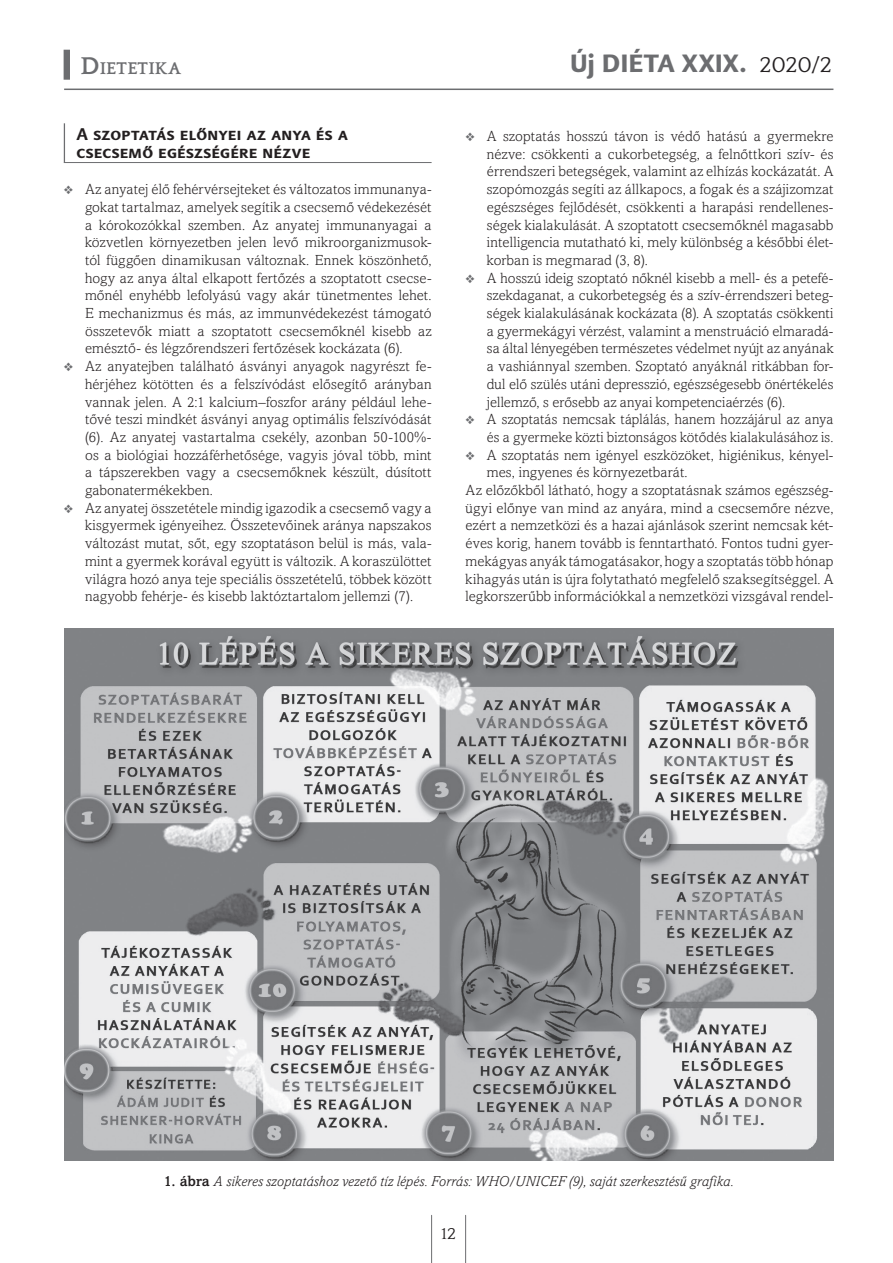
<style>
.page{position:relative;width:893px;height:1263px;background:#fff}
.page>*{position:absolute;margin:0;border:0;box-sizing:border-box;transform-origin:0 0}
.t1{font:800 25.5px "Finnegan";color:#6c6d70}
.t2{font:700 17.85px "Quattrocento";letter-spacing:.015em;color:#6c6d70}
.t3{font:700 17.25px/17.7px "Finnegan SC";letter-spacing:.03em;color:#231f20}
.t4{font:16.5px "Quattrocento";color:#231f20}
.t5{font:300 14.7px/17.7px "Amasis";letter-spacing:.01em;color:#231f20;text-align:justify}
.t6{font:italic 300 14.7px "Amasis";letter-spacing:.015em;color:#231f20}
.s1{font-size:25.5px}
.s2{font-family:"Quattrocento";font-weight:400;font-size:22.5px;color:#231f20}
.s3{color:#6c6d70}
.s4{font-weight:500;font-style:normal}
</style>
<div class="page">
<hr style="left:64px;top:89px;width:769px;height:1px;background:#6c6d70">
<hr style="left:431px;top:1215px;width:1px;height:48px;background:#6c6d70">
<hr style="left:465px;top:1215px;width:1px;height:48px;background:#6c6d70">
<div style="left:64px;top:50px;width:6px;height:30px;background:#6c6d70"></div>
<hr style="left:64px;top:123px;width:1px;height:39px;background:#6c6d70">
<hr style="left:64px;top:162px;width:368px;height:1px;background:#6c6d70">
<img style="left:64px;top:629px;width:770px;height:531px">
<p class="t2" style="left:81px;top:59px;width:102px"><span class="s1">D</span>IETETIKA</p>
<h1 class="t1" style="left:570px;top:48px;width:263px">Új DIÉTA XXIX. <span class="s2">2020/2</span></h1>
<p class="t3" style="left:77px;top:126px;width:273px">A szoptatás előnyei az anya és a csecsemő egészségére nézve</p>
<p class="t5" style="left:85px;top:180px;width:348px;text-indent:-21px"><span class="s3">❖</span> Az anyatej élő fehérvérsejteket és változatos immunanya&shy;gokat tartalmaz, amelyek segítik a csecsemő védekezését a kórokozókkal szemben. Az anyatej immunanyagai a közvetlen környezetben jelen levő mikroorganizmusok&shy;tól függően dinamikusan változnak. Ennek köszönhető, hogy az anya által elkapott fertőzés a szoptatott csecse&shy;mőnél enyhébb lefolyású vagy akár tünetmentes lehet.<br>E mechanizmus és más, az immunvédekezést támogató összetevők miatt a szoptatott csecsemőknél kisebb az emésztő- és légzőrendszeri fertőzések kockázata (6).</p>
<p class="t5" style="left:85px;top:357px;width:348px;text-indent:-21px"><span class="s3">❖</span> Az anyatejben található ásványi anyagok nagyrészt fe&shy;hérjéhez kötötten és a felszívódást elősegítő arányban vannak jelen. A 2:1 kalcium–foszfor arány például lehe&shy;tővé teszi mindkét ásványi anyag optimális felszívódását (6). Az anyatej vastartalma csekély, azonban 50-100%- os a biológiai hozzáférhetősége, vagyis jóval több, mint a tápszerekben vagy a csecsemőknek készült, dúsított gabonatermékekben.</p>
<p class="t5" style="left:85px;top:499px;width:348px;text-indent:-21px"><span class="s3">❖</span> Az anyatej összetétele mindig igazodik a csecsemő vagy a kisgyermek igényeihez. Összetevőinek aránya napszakos változást mutat, sőt, egy szoptatáson belül is más, vala&shy;mint a gyermek korával együtt is változik. A koraszülöttet világra hozó anya teje speciális összetételű, többek között nagyobb fehérje- és kisebb laktóztartalom jellemzi (7).</p>
<p class="t5" style="left:487px;top:127px;width:348px;text-indent:-21px"><span class="s3">❖</span> A szoptatás hosszú távon is védő hatású a gyermekre nézve: csökkenti a cukorbetegség, a felnőttkori szív- és érrendszeri betegségek, valamint az elhízás kockázatát. A szopómozgás segíti az állkapocs, a fogak és a szájizomzat egészséges fejlődését, csökkenti a harapási rendellenes&shy;ségek kialakulását. A szoptatott csecsemőknél magasabb intelligencia mutatható ki, mely különbség a későbbi élet&shy;korban is megmarad (3, 8).</p>
<p class="t5" style="left:487px;top:269px;width:348px;text-indent:-21px"><span class="s3">❖</span> A hosszú ideig szoptató nőknél kisebb a mell- és a petefé&shy;szekdaganat, a cukorbetegség és a szív-érrendszeri beteg&shy;ségek kialakulásának kockázata (8). A szoptatás csökkenti a gyermekágyi vérzést, valamint a menstruáció elmaradá&shy;sa által lényegében természetes védelmet nyújt az anyának a vashiánnyal szemben. Szoptató anyáknál ritkábban for&shy;dul elő szülés utáni depresszió, egészségesebb önértékelés jellemző, s erősebb az anyai kompetenciaérzés (6).</p>
<p class="t5" style="left:466px;top:410px;width:369px;text-align:right"><span class="s3">❖</span> A szoptatás nemcsak táplálás, hanem hozzájárul az anya és a gyermeke közti biztonságos kötődés kialakulásához is.</p>
<p class="t5" style="left:466px;top:446px;width:369px"><span class="s3">❖</span> A szoptatás nem igényel eszközöket, higiénikus, kényel-</p>
<p class="t5" style="left:487px;top:463px;width:202px">mes, ingyenes és környezetbarát.</p>
<p class="t5" style="left:466px;top:481px;width:369px">Az előzőkből látható, hogy a szoptatásnak számos egészség-</p>
<p class="t5" style="left:466px;top:499px;width:369px">ügyi előnye van mind az anyára, mind a csecsemőre nézve,</p>
<p class="t5" style="left:466px;top:516px;width:369px">ezért a nemzetközi és a hazai ajánlások szerint nemcsak két-</p>
<p class="t5" style="left:466px;top:534px;width:369px">éves korig, hanem tovább is fenntartható. Fontos tudni gyer-</p>
<p class="t5" style="left:466px;top:552px;width:369px">mekágyas anyák támogatásakor, hogy a szoptatás több hónap</p>
<p class="t5" style="left:466px;top:570px;width:369px">kihagyás után is újra folytatható megfelelő szaksegítséggel. A</p>
<p class="t5" style="left:466px;top:587px;width:369px">legkorszerűbb információkkal a nemzetközi vizsgával rendel-</p>
<p class="t6" style="left:164px;top:1173px;width:572px"><span class="s4">1. ábra</span> A sikeres szoptatáshoz vezető tíz lépés. Forrás: WHO/UNICEF (9), saját szerkesztésű grafika.</p>
<p class="t4" style="left:441px;top:1224px;width:16px">12</p>
</div>
